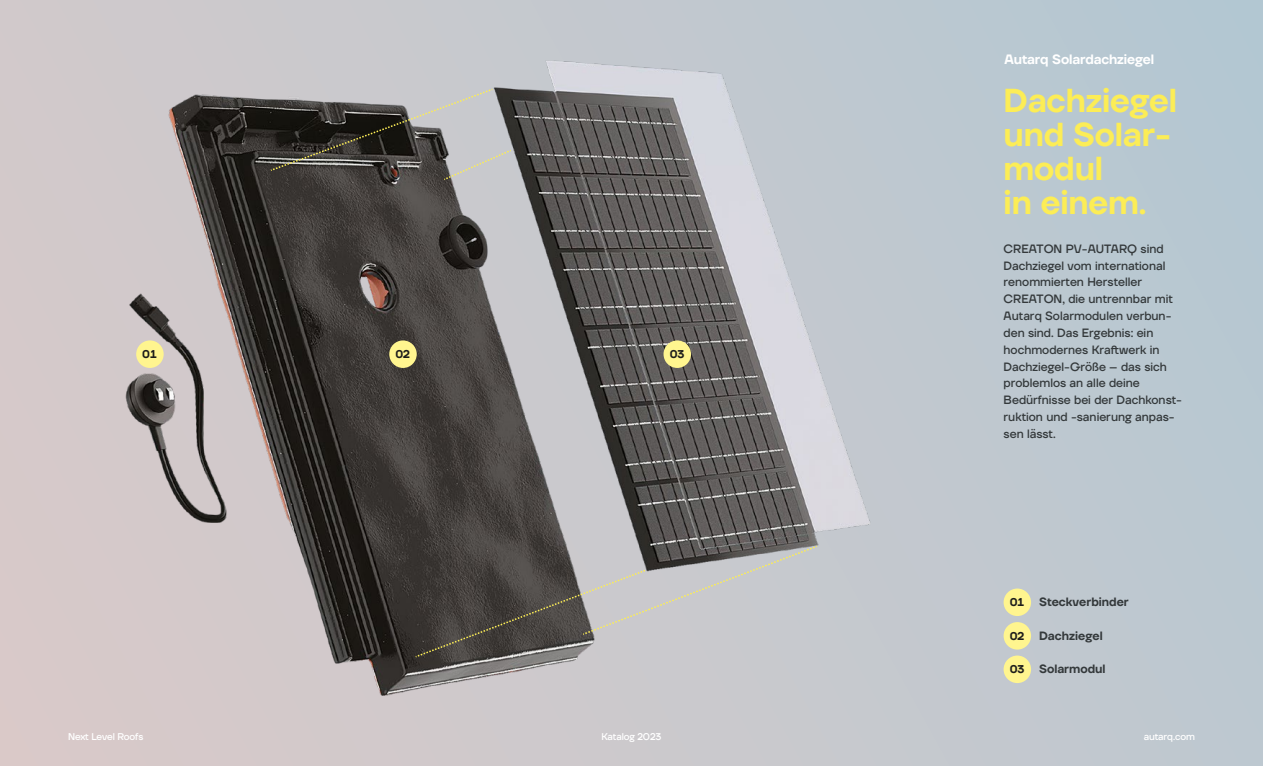
<style>
.page{position:relative;width:1263px;height:766px;background:#fff}
.page>*{position:absolute;margin:0;border:0;box-sizing:border-box;transform-origin:0 0}
.t1{font:600 33px/33.8px "TT Firs Neue";letter-spacing:-.005em;color:#fced56}
.t2{font:600 13.5px "TT Firs Neue";letter-spacing:-.01em;color:#fff}
.t3{font:500 12px/16.8px "TT Firs Neue";color:#34393b}
.t4{font:600 12px "TT Firs Neue";color:#34393b}
.t5{font:600 11.25px "TT Firs Neue";color:#1d1d1b}
.t6{font:500 9.75px "TT Firs Neue";letter-spacing:-.01em;color:#fff}
.s1{font-size:11.25px;color:#1d1d1b}
</style>
<div class="page">
<div style="left:0;top:0;width:1263px;height:765px;background:linear-gradient(to right,#d7c9c9,#b8c8d1)"></div>
<img style="left:83px;top:28px;width:829px;height:698px">
<div style="left:136px;top:340px;width:28px;height:28px;background:#fff58f;border-radius:50%"></div>
<div style="left:389px;top:340px;width:28px;height:28px;background:#fff58f;border-radius:50%"></div>
<div style="left:663px;top:340px;width:28px;height:28px;background:#fff58f;border-radius:50%"></div>
<svg style="left:271px;top:89px;width:240px;height:91px;background:#72716f"></svg>
<svg style="left:415px;top:545px;width:402px;height:112px;background:#8e8c8c"></svg>
<div style="left:1003px;top:655px;width:28px;height:28px;background:#fff58f;border-radius:50%"></div>
<div style="left:1003px;top:622px;width:28px;height:27px;background:#fff58f;border-radius:50%"></div>
<div style="left:1003px;top:588px;width:28px;height:28px;background:#fff58f;border-radius:50%"></div>
<p class="t2" style="left:1005px;top:50px;width:151px">Autarq Solardachziegel</p>
<p class="t5" style="left:143px;top:346px;width:16px">01</p>
<p class="t5" style="left:396px;top:346px;width:16px">02</p>
<p class="t5" style="left:670px;top:346px;width:16px">03</p>
<h1 class="t1" style="left:1003px;top:84px;width:175px">Dachziegel und Solar&shy;modul<br>in einem.</h1>
<p class="t3" style="left:1003px;top:240px;width:180px">CREATON PV-AUTARQ sind<br>Dachziegel vom international renommierten Hersteller<br>CREATON, die untrennbar mit<br>Autarq Solarmodulen verbun&shy;den sind. Das Ergebnis: ein hochmodernes Kraftwerk in<br>Dachziegel-Größe – das sich problemlos an alle deine<br>Bedürfnisse bei der Dachkonst&shy;ruktion und -sanierung anpas&shy;sen lässt.</p>
<p class="t4" style="left:1039px;top:593px;width:91px">Steckverbinder</p>
<p class="t4" style="left:1039px;top:627px;width:65px">Dachziegel</p>
<p class="t4" style="left:1010px;top:660px;width:97px"><span class="s1">03</span> Solarmodul</p>
<p class="t5" style="left:1010px;top:594px;width:16px">01</p>
<p class="t5" style="left:1010px;top:627px;width:16px">02</p>
<p class="t6" style="left:68px;top:730px;width:77px">Next Level Roofs</p>
<p class="t6" style="left:601px;top:730px;width:62px">Katalog 2023</p>
<p class="t6" style="left:1144px;top:730px;width:53px">autarq.com</p>
</div>
